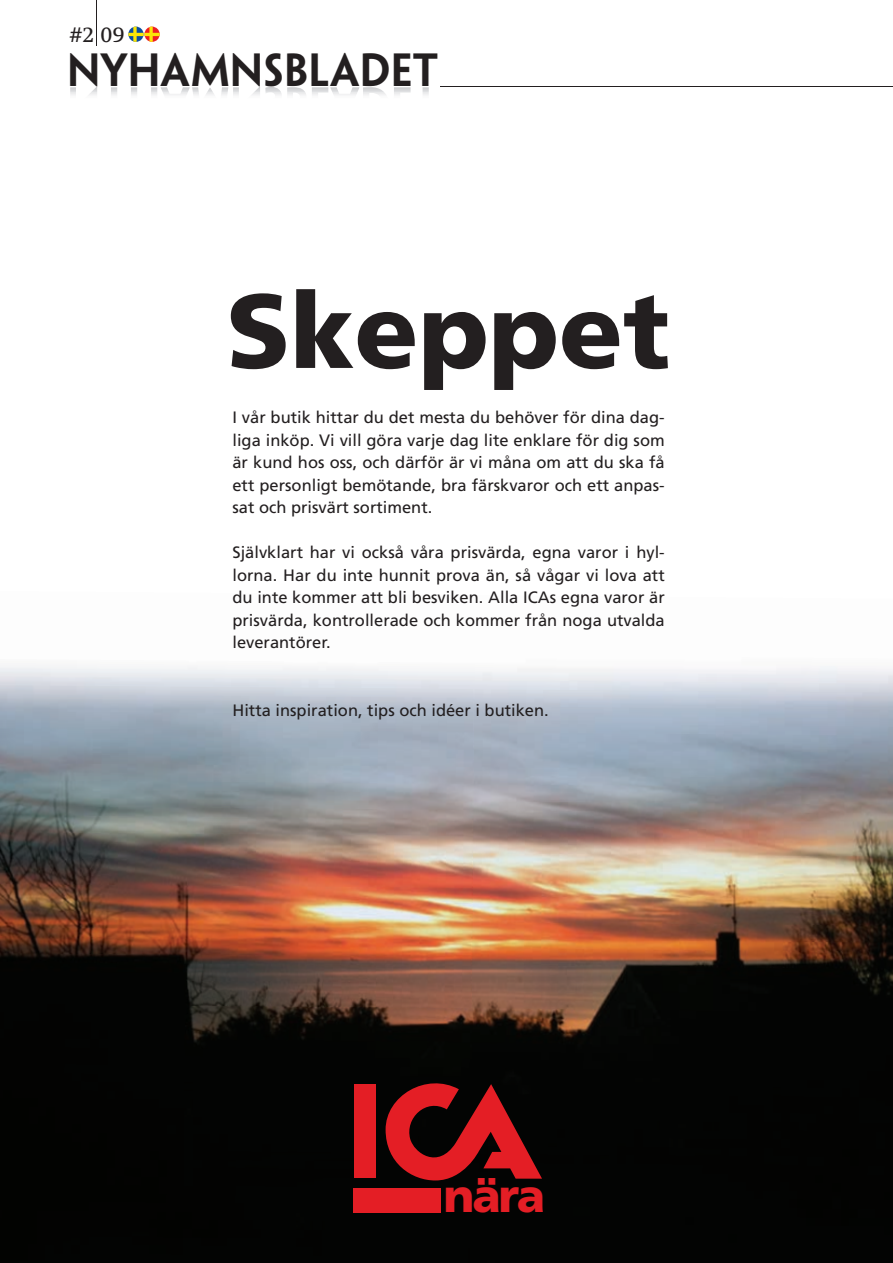
<style>
.page{position:relative;width:893px;height:1263px;background:#fff}
.page>*{position:absolute;margin:0;border:0;box-sizing:border-box;transform-origin:0 0}
.t1{font:900 105px "Frutiger LT Std";color:#231f20}
.t2{font:900 46.65px "Frutiger LT Std";color:#e41e25}
.t3{font:600 41.7px "Penumbra Sans Std";letter-spacing:.01em;color:#231f20}
.t4{font:21.6px "Swift";color:#231f20}
.t5{font:16.5px/22.5px "Frutiger LT Std";color:#231f20;text-align:justify}
</style>
<div class="page">
<img style="left:70px;top:92px;width:359px;height:3px">
<svg style="left:70px;top:87px;width:359px;height:5px"></svg>
<hr style="left:97px;top:0;width:1px;height:46px;background:#231f20">
<svg style="left:128px;top:27px;width:32px;height:15px"></svg>
<hr style="left:440px;top:86px;width:453px;height:1px;background:#231f20">
<img style="left:0;top:666px;width:471px;height:338px">
<img style="left:471px;top:666px;width:422px;height:394px">
<div style="left:0;top:1004px;width:473px;height:259px;background:#030403"></div>
<div style="left:470px;top:1060px;width:423px;height:203px;background:#030403"></div>
<div style="left:354px;top:1084px;width:22px;height:94px;background:#e41e25"></div>
<svg style="left:386px;top:1083px;width:156px;height:97px"></svg>
<div style="left:354px;top:1188px;width:87px;height:24px;background:#e41e25"></div>
<h3 class="t4" style="left:69px;top:22px;width:57px">#2 09</h3>
<h3 class="t3" style="left:67px;top:44px;width:373px">NYHAMNSBLADET</h3>
<h1 class="t1" style="left:226px;top:268px;width:445px">Skeppet</h1>
<p class="t5" style="left:232px;top:406px;width:434px">I vår butik hittar du det mesta du behöver för dina dag&shy;liga inköp. Vi vill göra varje dag lite enklare för dig som är kund hos oss, och därför är vi måna om att du ska få ett personligt bemötande, bra färskvaror och ett anpas&shy;sat och prisvärt sortiment.</p>
<p class="t5" style="left:232px;top:541px;width:434px">Självklart har vi också våra prisvärda, egna varor i hyl&shy;lorna. Har du inte hunnit prova än, så vågar vi lova att du inte kommer att bli besviken. Alla ICAs egna varor är prisvärda, kontrollerade och kommer från noga utvalda leverantörer.</p>
<p class="t5" style="left:232px;top:699px;width:318px">Hitta inspiration, tips och idéer i butiken.</p>
<h2 class="t2" style="left:444px;top:1168px;width:103px">nära</h2>
</div>
